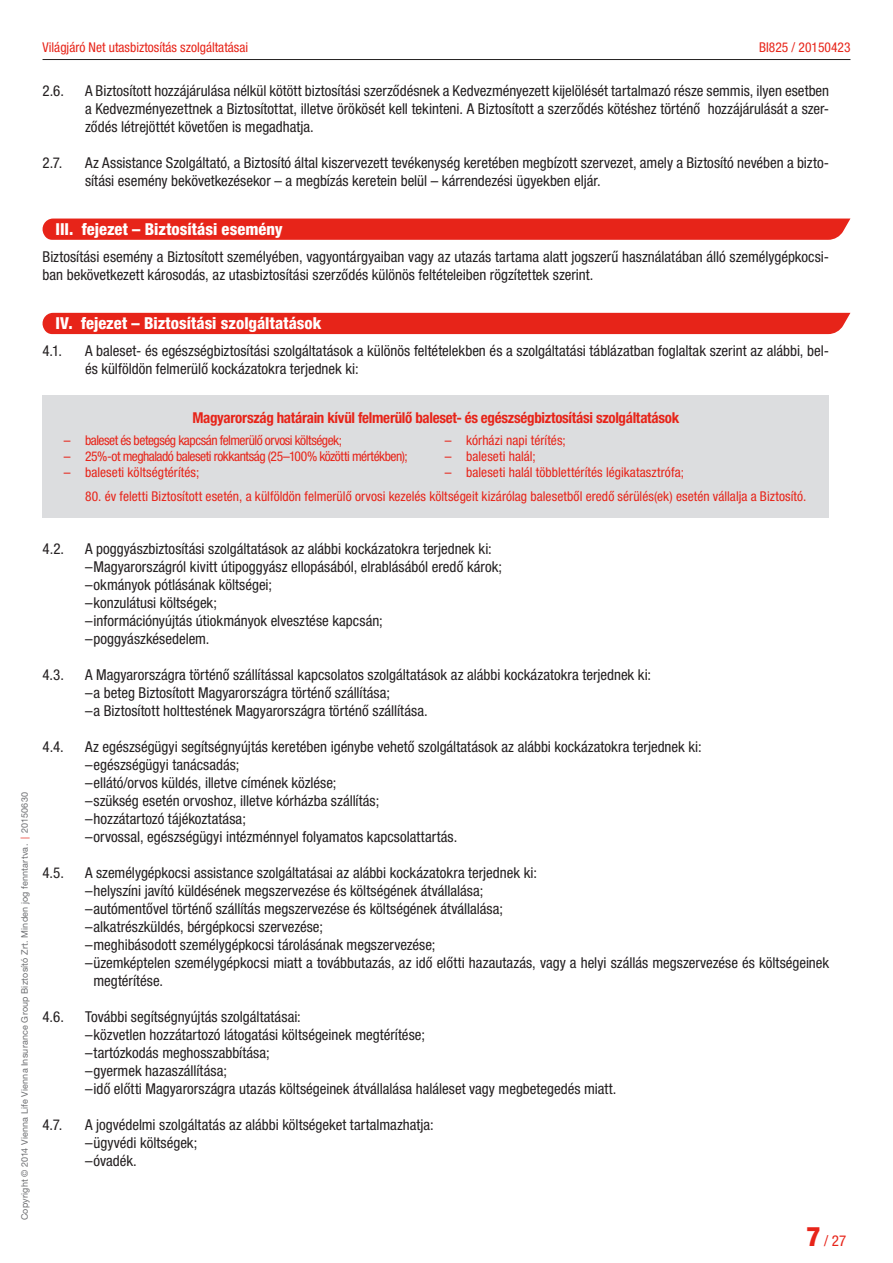
<style>
.page{position:relative;width:893px;height:1263px;background:#fff}
.page>*{position:absolute;margin:0;border:0;box-sizing:border-box;transform-origin:0 0}
.t1{font:800 condensed 16.5px "Helvetica Neue LT Pro";color:#fff}
.t2{font:condensed 15px/18px "Helvetica Neue LT Pro";color:#231f20}
.t3{font:700 condensed 15px "Helvetica Neue LT Pro";letter-spacing:-.02em;color:#e72419}
.t4{font:condensed 15px "Helvetica Neue LT Pro";color:#e72419}
.t5{font:condensed 13.5px "Helvetica Neue LT Pro";color:#e72419}
.t6{font:condensed 13.5px "Helvetica Neue LT Pro";letter-spacing:-.035em;color:#e72419}
.t7{font:9px "Helvetica Neue LT Pro";letter-spacing:.02em;color:#6c6d70}
.s1{color:#e72419}
.s2{font-weight:800;font-size:27px}
</style>
<div class="page">
<div style="left:42px;top:219px;width:808px;height:21px;background:#e72419"></div>
<div style="left:42px;top:313px;width:808px;height:21px;background:#e72419"></div>
<div style="left:43px;top:395px;width:786px;height:123px;background:#dcdddf"></div>
<hr style="left:43px;top:59px;width:807px;height:1px;background:#231f20">
<p class="t5" style="left:43px;top:40px;width:207px">Világjáró Net utasbiztosítás szolgáltatásai</p>
<p class="t5" style="left:759px;top:40px;width:93px">BI825 / 20150423</p>
<p class="t2" style="left:43px;top:81px;width:23px">2.6.</p>
<p class="t2" style="left:85px;top:81px;width:746px;text-align:justify">A Biztosított hozzájárulása nélkül kötött biztosítási szerződésnek a Kedvezményezett kijelölését tartalmazó része semmis, ilyen esetben a Kedvezményezettnek a Biztosítottat, illetve örökösét kell tekinteni. A Biztosított a szerződés kötéshez történő hozzájárulását a szer&shy;ződés létrejöttét követően is megadhatja.</p>
<p class="t2" style="left:43px;top:153px;width:21px">2.7.</p>
<p class="t2" style="left:85px;top:153px;width:746px">Az Assistance Szolgáltató, a Biztosító által kiszervezett tevékenység keretében megbízott szervezet, amely a Biztosító nevében a bizto&shy;sítási esemény bekövetkezésekor – a megbízás keretein belül – kárrendezési ügyekben eljár.</p>
<p class="t1" style="left:56px;top:219px;width:229px">III. fejezet – Biztosítási esemény</p>
<p class="t2" style="left:43px;top:248px;width:788px">Biztosítási esemény a Biztosított személyében, vagyontárgyaiban vagy az utazás tartama alatt jogszerű használatában álló személygépkocsi&shy;ban bekövetkezett károsodás, az utasbiztosítási szerződés különös feltételeiben rögzítettek szerint.</p>
<p class="t1" style="left:56px;top:313px;width:267px">IV. fejezet – Biztosítási szolgáltatások</p>
<p class="t2" style="left:43px;top:342px;width:21px">4.1.</p>
<p class="t2" style="left:85px;top:342px;width:746px">A baleset- és egészségbiztosítási szolgáltatások a különös feltételekben és a szolgáltatási táblázatban foglaltak szerint az alábbi, bel&shy;és külföldön felmerülő kockázatokra terjednek ki:</p>
<p class="t3" style="left:192px;top:408px;width:488px">Magyarország határain kívül felmerülő baleset- és egészségbiztosítási szolgáltatások</p>
<p class="t6" style="left:64px;top:432px;width:280px">– baleset és betegség kapcsán felmerülő orvosi költségek;</p>
<p class="t6" style="left:64px;top:448px;width:345px">– 25%-ot meghaladó baleseti rokkantság (25–100% közötti mértékben);</p>
<p class="t5" style="left:64px;top:465px;width:137px">– baleseti költségtérítés;</p>
<p class="t5" style="left:445px;top:432px;width:122px">– kórházi napi térítés;</p>
<p class="t5" style="left:445px;top:448px;width:92px">– baleseti halál;</p>
<p class="t5" style="left:445px;top:465px;width:241px">– baleseti halál többlettérítés légikatasztrófa;</p>
<p class="t5" style="left:85px;top:488px;width:723px">80. év feletti Biztosított esetén, a külföldön felmerülő orvosi kezelés költségeit kizárólag balesetből eredő sérülés(ek) esetén vállalja a Biztosító.</p>
<p class="t7" style="left:19px;top:1220px;width:430px;rotate:-90deg">Copyright © 2014 Vienna Life Vienna Insurance Group Biztosító Zrt. Minden jog fenntartva. <span class="s1">|</span> 20150630</p>
<p class="t2" style="left:43px;top:539px;width:23px">4.2.</p>
<p class="t2" style="left:85px;top:539px;width:419px">A poggyászbiztosítási szolgáltatások az alábbi kockázatokra terjednek ki: –Magyarországról kivitt útipoggyász ellopásából, elrablásából eredő károk; –okmányok pótlásának költségei;<br>–konzulátusi költségek;<br>–információnyújtás útiokmányok elvesztése kapcsán; –poggyászkésedelem.</p>
<p class="t2" style="left:43px;top:665px;width:23px">4.3.</p>
<p class="t2" style="left:85px;top:665px;width:568px">A Magyarországra történő szállítással kapcsolatos szolgáltatások az alábbi kockázatokra terjednek ki: –a beteg Biztosított Magyarországra történő szállítása;<br>–a Biztosított holttestének Magyarországra történő szállítása.</p>
<p class="t2" style="left:43px;top:737px;width:23px">4.4.</p>
<p class="t2" style="left:85px;top:737px;width:618px">Az egészségügyi segítségnyújtás keretében igénybe vehető szolgáltatások az alábbi kockázatokra terjednek ki: –egészségügyi tanácsadás;<br>–ellátó/orvos küldés, illetve címének közlése;<br>–szükség esetén orvoshoz, illetve kórházba szállítás;<br>–hozzátartozó tájékoztatása;<br>–orvossal, egészségügyi intézménnyel folyamatos kapcsolattartás.</p>
<p class="t2" style="left:43px;top:863px;width:23px">4.5.</p>
<p class="t2" style="left:85px;top:863px;width:453px">A személygépkocsi assistance szolgáltatásai az alábbi kockázatokra terjednek ki:</p>
<p class="t2" style="left:85px;top:881px;width:400px">–helyszíni javító küldésének megszervezése és költségének átvállalása;</p>
<p class="t2" style="left:85px;top:899px;width:420px">–autómentővel történő szállítás megszervezése és költségének átvállalása;</p>
<p class="t2" style="left:85px;top:917px;width:240px">–alkatrészküldés, bérgépkocsi szervezése;</p>
<p class="t2" style="left:85px;top:935px;width:352px">–meghibásodott személygépkocsi tárolásának megszervezése;</p>
<p class="t2" style="left:85px;top:953px;width:746px">–üzemképtelen személygépkocsi miatt a továbbutazás, az idő előtti hazautazás, vagy a helyi szállás megszervezése és költségeinek</p>
<p class="t2" style="left:94px;top:971px;width:71px">megtérítése.</p>
<p class="t2" style="left:43px;top:1007px;width:23px">4.6.</p>
<p class="t2" style="left:85px;top:1007px;width:533px">További segítségnyújtás szolgáltatásai:<br>–közvetlen hozzátartozó látogatási költségeinek megtérítése;<br>–tartózkodás meghosszabbítása;<br>–gyermek hazaszállítása;<br>–idő előtti Magyarországra utazás költségeinek átvállalása haláleset vagy megbetegedés miatt.</p>
<p class="t2" style="left:43px;top:1115px;width:21px">4.7.</p>
<p class="t2" style="left:85px;top:1115px;width:350px">A jogvédelmi szolgáltatás az alábbi költségeket tartalmazhatja: –ügyvédi költségek;<br>–óvadék.</p>
<p class="t4" style="left:806px;top:1232px;width:41px"><span class="s2">7</span> / 27</p>
</div>
